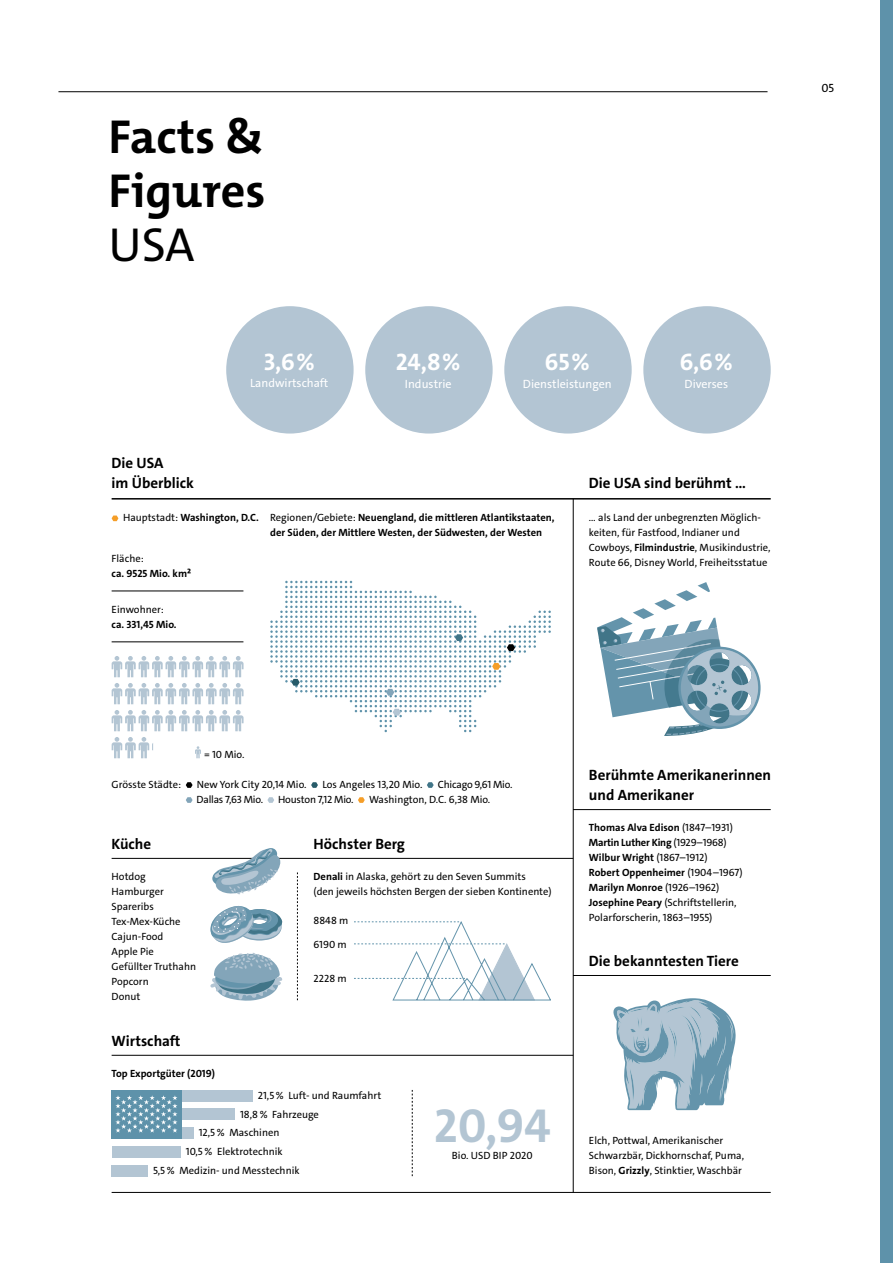
<style>
.page{position:relative;width:893px;height:1263px;background:#fff}
.page>*{position:absolute;margin:0;border:0;box-sizing:border-box;transform-origin:0 0}
.t1{font:700 48px/54px "The Mix C4 s";color:#000}
.t2{font:700 48px "The Mix C4 s";color:#b3c5d3}
.t3{font:48px "The Mix C4 s";color:#000}
.t4{font:700 24px "The Mix C4 s";color:#fff}
.t5{font:700 15px/19.5px "The Sans C4 s";color:#000}
.t6{font:12px "The Sans C4 s";color:#fff}
.t7{font:12px "The Sans C4 s";color:#000}
.t8{font:10.5px/15px "The Sans C4 s";color:#000}
.t9{font:700 10.5px/15px "The Sans C4 s";color:#000}
.t10{font:10.5px "The Sans C4 s";letter-spacing:-.02em;color:#000}
.s1{font-weight:400}
.s2{font-weight:700}
</style>
<div class="page">
<hr style="left:58px;top:91px;width:709px;height:1px;background:#000">
<div style="left:880px;top:0;width:13px;height:1263px;background:#5e92aa"></div>
<hr style="left:112px;top:1192px;width:659px;height:1px;background:#000">
<hr style="left:573px;top:499px;width:1px;height:693px;background:#000">
<hr style="left:112px;top:498px;width:659px;height:2px;background:#000">
<hr style="left:573px;top:809px;width:198px;height:1px;background:#000">
<hr style="left:112px;top:858px;width:461px;height:1px;background:#000">
<hr style="left:112px;top:591px;width:131px;height:1px;background:#000">
<hr style="left:573px;top:975px;width:198px;height:1px;background:#000">
<hr style="left:112px;top:642px;width:131px;height:1px;background:#000">
<svg style="left:112px;top:656px;width:132px;height:21px"></svg>
<svg style="left:112px;top:710px;width:132px;height:21px"></svg>
<svg style="left:112px;top:737px;width:41px;height:21px"></svg>
<svg style="left:112px;top:683px;width:132px;height:21px"></svg>
<svg style="left:297px;top:872px;width:1px;height:128px"></svg>
<svg style="left:195px;top:746px;width:6px;height:12px"></svg>
<hr style="left:112px;top:1055px;width:461px;height:1px;background:#000">
<svg style="left:270px;top:581px;width:281px;height:151px"></svg>
<svg style="left:412px;top:1090px;width:1px;height:86px"></svg>
<div style="left:112px;top:1165px;width:36px;height:11px;background:#b3c5d3"></div>
<div style="left:112px;top:1146px;width:68px;height:11px;background:#b3c5d3"></div>
<div style="left:112px;top:1127px;width:82px;height:11px;background:#b3c5d3"></div>
<div style="left:112px;top:1109px;width:123px;height:11px;background:#b3c5d3"></div>
<div style="left:112px;top:1090px;width:141px;height:11px;background:#b3c5d3"></div>
<div style="left:112px;top:1090px;width:70px;height:48px;background:#5e92aa"></div>
<svg style="left:115px;top:1095px;width:62px;height:37px"></svg>
<svg style="left:210px;top:953px;width:72px;height:48px"></svg>
<svg style="left:212px;top:848px;width:68px;height:46px"></svg>
<svg style="left:210px;top:906px;width:72px;height:37px"></svg>
<svg style="left:597px;top:582px;width:164px;height:154px"></svg>
<svg style="left:613px;top:998px;width:123px;height:112px"></svg>
<svg style="left:354px;top:921px;width:197px;height:79px"></svg>
<svg style="left:112px;top:515px;width:6px;height:6px"></svg>
<svg style="left:186px;top:782px;width:7px;height:6px"></svg>
<svg style="left:311px;top:782px;width:7px;height:6px"></svg>
<svg style="left:427px;top:782px;width:7px;height:6px"></svg>
<svg style="left:186px;top:797px;width:7px;height:6px"></svg>
<svg style="left:267px;top:797px;width:7px;height:6px"></svg>
<svg style="left:358px;top:797px;width:7px;height:6px"></svg>
<div style="left:365px;top:306px;width:128px;height:128px;background:#b3c5d3;border-radius:50%"></div>
<div style="left:504px;top:306px;width:128px;height:128px;background:#b3c5d3;border-radius:50%"></div>
<div style="left:643px;top:306px;width:128px;height:128px;background:#b3c5d3;border-radius:50%"></div>
<div style="left:226px;top:306px;width:128px;height:128px;background:#b3c5d3;border-radius:50%"></div>
<h1 class="t1" style="left:108px;top:110px;width:158px">Facts &amp;<br>Figures</h1>
<h1 class="t3" style="left:108px;top:214px;width:88px">USA</h1>
<h2 class="t4" style="left:264px;top:347px;width:52px">3,6%</h2>
<p class="t6" style="left:250px;top:375px;width:80px">Landwirtschaft</p>
<h2 class="t4" style="left:396px;top:346px;width:66px">24,8%</h2>
<p class="t6" style="left:405px;top:376px;width:48px">Industrie</p>
<h2 class="t4" style="left:545px;top:346px;width:46px">65%</h2>
<p class="t6" style="left:523px;top:376px;width:90px">Dienstleistungen</p>
<h2 class="t4" style="left:680px;top:346px;width:55px">6,6%</h2>
<p class="t6" style="left:685px;top:376px;width:45px">Diverses</p>
<h3 class="t5" style="left:112px;top:453px;width:84px">Die USA<br>im Überblick</h3>
<p class="t9" style="left:270px;top:510px;width:286px;text-indent:-147px"><span class="s1">Hauptstadt:</span> Washington, D.C. <span class="s1">Regionen/Gebiete:</span> Neuengland, die mittleren Atlantikstaaten, der Süden, der Mittlere Westen, der Südwesten, der Westen</p>
<p class="t8" style="left:112px;top:551px;width:34px">Fläche:</p>
<p class="t9" style="left:112px;top:566px;width:81px">ca. 9525 Mio. km²</p>
<p class="t8" style="left:112px;top:602px;width:54px">Einwohner:</p>
<p class="t9" style="left:112px;top:617px;width:66px">ca. 331,45 Mio.</p>
<h3 class="t5" style="left:589px;top:473px;width:158px">Die USA sind berühmt …</h3>
<p class="t8" style="left:589px;top:510px;width:183px">… als Land der unbegrenzten Möglich&shy;keiten, für Fastfood, Indianer und Cowboys, <span class="s2">Filmindustrie</span>, Musikindustrie, Route 66, Disney World, Freiheitsstatue</p>
<p class="t8" style="left:204px;top:747px;width:42px">= 10 Mio.</p>
<p class="t8" style="left:112px;top:777px;width:71px">Grösste Städte:</p>
<p class="t8" style="left:197px;top:777px;width:111px">New York City 20,14 Mio.</p>
<p class="t8" style="left:322px;top:777px;width:101px">Los Angeles 13,20 Mio.</p>
<p class="t10" style="left:438px;top:777px;width:76px">Chicago 9,61 Mio.</p>
<p class="t10" style="left:197px;top:792px;width:68px">Dallas 7,63 Mio.</p>
<p class="t10" style="left:278px;top:792px;width:77px">Houston 7,12 Mio.</p>
<p class="t8" style="left:369px;top:792px;width:123px">Washington, D.C. 6,38 Mio.</p>
<h3 class="t5" style="left:112px;top:834px;width:41px">Küche</h3>
<h3 class="t5" style="left:314px;top:834px;width:93px">Höchster Berg</h3>
<p class="t8" style="left:314px;top:869px;width:240px"><span class="s2">Denali</span> in Alaska, gehört zu den Seven Summits<br>(den jeweils höchsten Bergen der sieben Kontinente)</p>
<p class="t8" style="left:112px;top:869px;width:86px">Hotdog<br>Hamburger<br>Spareribs<br>Tex-Mex-Küche<br>Cajun-Food<br>Apple Pie<br>Gefüllter Truthahn<br>Popcorn<br>Donut</p>
<p class="t8" style="left:314px;top:913px;width:36px">8848 m</p>
<p class="t8" style="left:314px;top:936px;width:35px">6190 m</p>
<p class="t8" style="left:314px;top:971px;width:35px">2228 m</p>
<h3 class="t5" style="left:112px;top:1031px;width:70px">Wirtschaft</h3>
<p class="t9" style="left:112px;top:1066px;width:105px">Top Exportgüter (2019)</p>
<p class="t8" style="left:258px;top:1088px;width:125px">21,5 % Luft- und Raumfahrt</p>
<p class="t8" style="left:240px;top:1106px;width:80px">18,8 % Fahrzeuge</p>
<p class="t8" style="left:199px;top:1125px;width:82px">12,5 % Maschinen</p>
<p class="t8" style="left:186px;top:1144px;width:98px">10,5 % Elektrotechnik</p>
<p class="t8" style="left:153px;top:1163px;width:148px">5,5 % Medizin- und Messtechnik</p>
<h1 class="t2" style="left:434px;top:1095px;width:119px">20,94</h1>
<p class="t8" style="left:452px;top:1148px;width:82px">Bio. USD BIP 2020</p>
<h3 class="t5" style="left:589px;top:766px;width:184px">Berühmte Amerikanerinnen und Amerikaner</h3>
<p class="t8" style="left:589px;top:820px;width:155px"><span class="s2">Thomas Alva Edison</span> (1847–1931)<br><span class="s2">Martin Luther King</span> (1929–1968)<br><span class="s2">Wilbur Wright</span> (1867–1912)<br><span class="s2">Robert Oppenheimer</span> (1904–1967)<br><span class="s2">Marilyn Monroe</span> (1926–1962)<br><span class="s2">Josephine Peary</span> (Schriftstellerin,<br>Polarforscherin, 1863–1955)</p>
<h3 class="t5" style="left:589px;top:951px;width:151px">Die bekanntesten Tiere</h3>
<p class="t8" style="left:589px;top:1133px;width:157px">Elch, Pottwal, Amerikanischer<br>Schwarzbär, Dickhornschaf, Puma,<br>Bison, <span class="s2">Grizzly</span>, Stinktier, Waschbär</p>
<p class="t7" style="left:821px;top:80px;width:14px">05</p>
</div>
